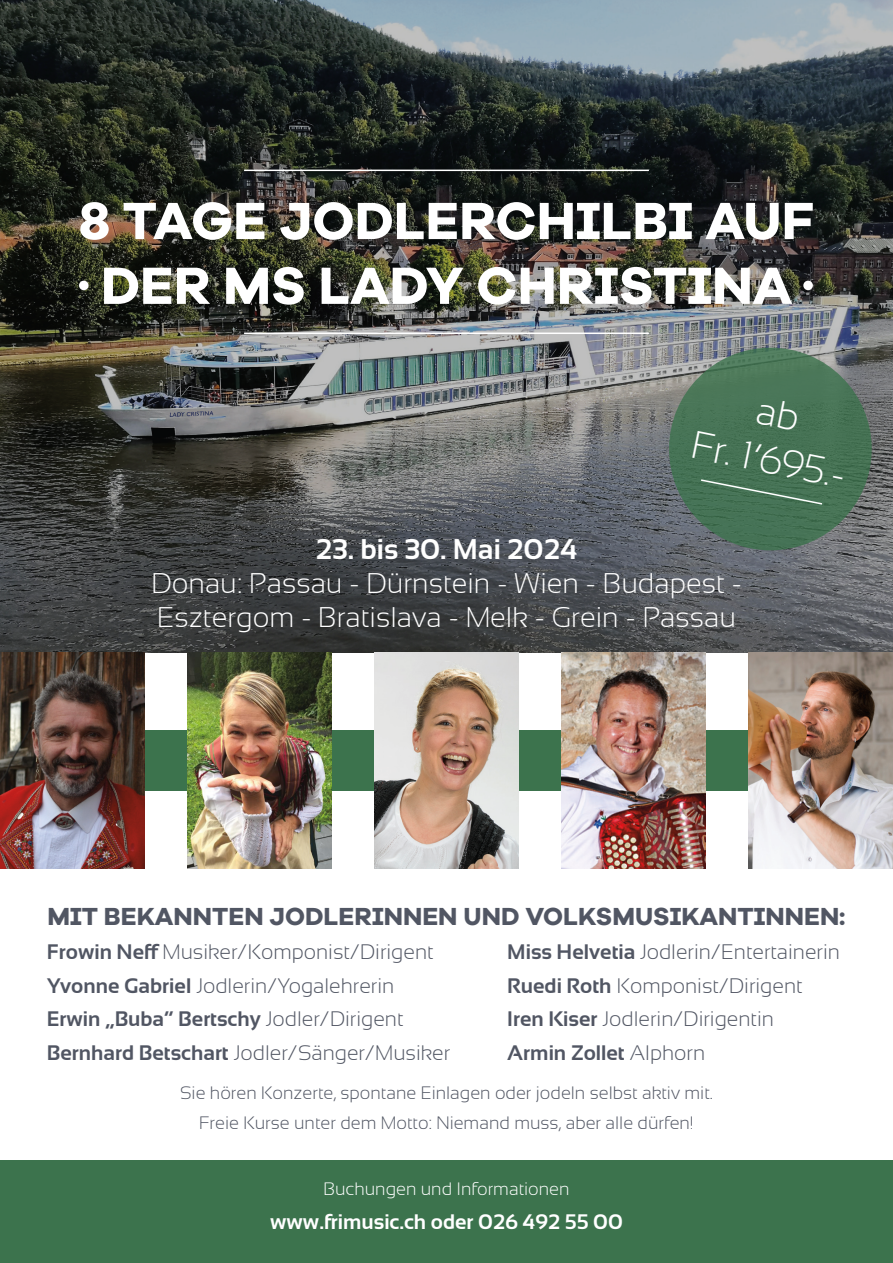
<style>
.page{position:relative;width:893px;height:1263px;background:#fff}
.page>*{position:absolute;margin:0;border:0;box-sizing:border-box;transform-origin:0 0}
.t1{font:700 54px/64.8px "Galano Grotesque Alt DEMO";color:#fff;text-align:center}
.t2{font:300 39px "Sansation";color:#fff}
.t3{font:300 28.5px "Sansation";color:#fff}
.t4{font:700 28.5px "Sansation";color:#fff}
.t5{font:700 25.5px "Galano Grotesque Alt DEMO";color:#515663}
.t6{font:300 21px "Sansation";color:#515663}
.t7{font:700 21px "Sansation";color:#515663}
.t8{font:700 21px "Sansation";color:#fff}
.t9{font:300 18px "Sansation";color:#515663}
.t10{font:300 18px "Sansation";color:#fff}
.s1{font-weight:700}
.s2{font-weight:300}
</style>
<div class="page">
<div style="left:0;top:1161px;width:893px;height:102px;background:#3c734d"></div>
<div style="left:0;top:730px;width:893px;height:61px;background:#3c734d"></div>
<img style="left:0;top:0;width:893px;height:653px">
<img style="left:0;top:653px;width:144px;height:216px">
<img style="left:187px;top:653px;width:144px;height:216px">
<img style="left:562px;top:653px;width:144px;height:216px">
<div style="left:669px;top:348px;width:203px;height:202px;background:#487457;border-radius:50%"></div>
<svg style="left:699px;top:478px;width:125px;height:28px"></svg>
<div style="left:79px;top:281px;width:10px;height:9px;background:#fff;border-radius:50%"></div>
<div style="left:803px;top:281px;width:10px;height:9px;background:#fff;border-radius:50%"></div>
<hr style="left:244px;top:332px;width:405px;height:2px;background:#fff">
<hr style="left:244px;top:170px;width:405px;height:1px;background:#fff">
<img style="left:374px;top:653px;width:144px;height:216px">
<img style="left:749px;top:653px;width:144px;height:216px">
<svg style="left:756px;top:413px;width:44px;height:18px"></svg>
<p class="t1" style="left:79px;top:192px;width:736px">8 TAGE JODLERCHILBI AUF<br>DER MS LADY CHRISTINA</p>
<p class="t2" style="left:697px;top:422px;width:158px;rotate:12deg">Fr. 1‘695.-</p>
<p class="t4" style="left:316px;top:533px;width:263px">23. bis 30. Mai 2024</p>
<p class="t3" style="left:151px;top:567px;width:592px">Donau: Passau - Dürnstein - Wien - Budapest -</p>
<p class="t3" style="left:157px;top:601px;width:580px">Esztergom - Bratislava - Melk - Grein - Passau</p>
<p class="t5" style="left:47px;top:905px;width:800px">MIT BEKANNTEN JODLERINNEN UND VOLKSMUSIKANTINNEN:</p>
<p class="t6" style="left:47px;top:940px;width:388px"><span class="s1">Frowin Neff</span> Musiker/Komponist/Dirigent</p>
<p class="t6" style="left:507px;top:940px;width:334px"><span class="s1">Miss Helvetia</span> Jodlerin/Entertainerin</p>
<p class="t6" style="left:47px;top:974px;width:349px"><span class="s1">Yvonne Gabriel</span> Jodlerin/Yogalehrerin</p>
<p class="t6" style="left:507px;top:974px;width:297px"><span class="s1">Ruedi Roth</span> Komponist/Dirigent</p>
<p class="t7" style="left:47px;top:1007px;width:358px">Erwin „Buba“ Bertschy <span class="s2">Jodler/Dirigent</span></p>
<p class="t6" style="left:507px;top:1007px;width:268px"><span class="s1">Iren Kiser</span> Jodlerin/Dirigentin</p>
<p class="t6" style="left:47px;top:1041px;width:405px"><span class="s1">Bernhard Betschart</span> Jodler/Sänger/Musiker</p>
<p class="t7" style="left:507px;top:1041px;width:199px">Armin Zollet <span class="s2">Alphorn</span></p>
<p class="t9" style="left:180px;top:1082px;width:534px">Sie hören Konzerte, spontane Einlagen oder jodeln selbst aktiv mit.</p>
<p class="t9" style="left:199px;top:1112px;width:496px">Freie Kurse unter dem Motto: Niemand muss, aber alle dürfen!</p>
<p class="t10" style="left:323px;top:1179px;width:248px">Buchungen und Informationen</p>
<p class="t8" style="left:270px;top:1210px;width:354px">www.frimusic.ch oder 026 492 55 00</p>
</div>
